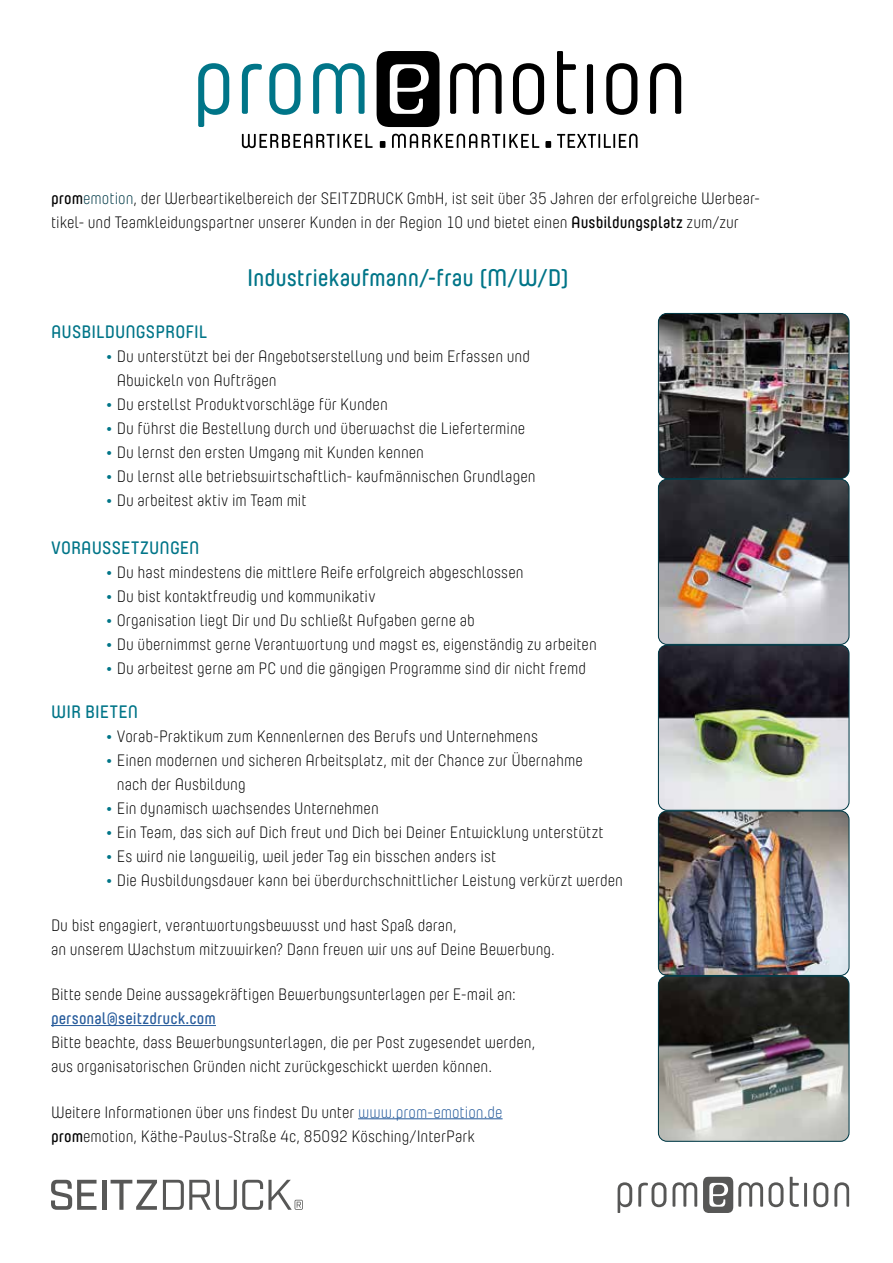
<style>
.page{position:relative;width:893px;height:1263px;background:#fff}
.page>*{position:absolute;margin:0;border:0;box-sizing:border-box;transform-origin:0 0}
.t1{font:600 24px "Yummo";letter-spacing:-.005em;color:#007588}
.t2{font:600 18px "Yummo";letter-spacing:.01em;color:#007588}
.t3{font:300 16.5px/24px "Yummo";color:#000}
.t4{font:600 16.5px "Yummo";letter-spacing:.005em;color:#265b9b}
.s1{font-weight:600}
.s2{color:#003a47}
.s3{color:#007588}
.s4{color:#265b9b}
</style>
<div class="page">
<svg style="left:377px;top:51px;width:62px;height:76px"></svg>
<svg style="left:198px;top:63px;width:31px;height:64px"></svg>
<svg style="left:242px;top:64px;width:20px;height:50px"></svg>
<svg style="left:269px;top:63px;width:31px;height:52px"></svg>
<svg style="left:313px;top:63px;width:52px;height:51px"></svg>
<svg style="left:450px;top:63px;width:52px;height:51px"></svg>
<svg style="left:513px;top:63px;width:31px;height:52px"></svg>
<svg style="left:557px;top:51px;width:19px;height:63px"></svg>
<div style="left:587px;top:64px;width:6px;height:50px;background:#000;border-radius:2px"></div>
<svg style="left:606px;top:63px;width:31px;height:52px"></svg>
<svg style="left:650px;top:63px;width:31px;height:51px"></svg>
<svg style="left:380px;top:141px;width:5px;height:7px"></svg>
<div style="left:545px;top:141px;width:6px;height:7px;background:#000"></div>
<svg style="left:242px;top:134px;width:131px;height:14px"></svg>
<svg style="left:392px;top:134px;width:147px;height:14px"></svg>
<svg style="left:557px;top:134px;width:80px;height:14px"></svg>
<hr style="left:51px;top:1025px;width:165px;height:1px;background:#265b9b">
<hr style="left:358px;top:1118px;width:145px;height:1px;background:#265b9b">
<svg style="left:51px;top:1180px;width:46px;height:30px"></svg>
<hr style="left:102px;top:1180px;width:4px;height:30px;background:#575756">
<svg style="left:111px;top:1180px;width:46px;height:30px"></svg>
<svg style="left:163px;top:1180px;width:140px;height:30px"></svg>
<svg style="left:617px;top:1182px;width:15px;height:31px"></svg>
<svg style="left:638px;top:1182px;width:28px;height:25px"></svg>
<svg style="left:672px;top:1182px;width:25px;height:25px"></svg>
<svg style="left:703px;top:1176px;width:60px;height:37px"></svg>
<svg style="left:769px;top:1182px;width:14px;height:25px"></svg>
<svg style="left:790px;top:1176px;width:9px;height:31px"></svg>
<hr style="left:804px;top:1183px;width:3px;height:24px;background:#575756">
<svg style="left:813px;top:1182px;width:15px;height:25px"></svg>
<svg style="left:834px;top:1182px;width:15px;height:25px"></svg>
<img style="left:658px;top:313px;width:191px;height:828px">
<div style="left:658px;top:479px;width:191px;height:166px;border:1px solid #003a47;border-radius:9px"></div>
<img style="left:658px;top:645px;width:191px;height:165px;border-radius:9px">
<div style="left:658px;top:645px;width:191px;height:166px;border:1px solid #003a47;border-radius:9px"></div>
<img style="left:658px;top:811px;width:191px;height:164px;border-radius:9px">
<div style="left:658px;top:811px;width:191px;height:165px;border:1px solid #003a47;border-radius:9px"></div>
<img style="left:658px;top:313px;width:191px;height:165px;border-radius:9px">
<div style="left:658px;top:313px;width:191px;height:166px;border:1px solid #003a47;border-radius:9px"></div>
<svg style="left:658px;top:976px;width:191px;height:165px;background:#757471"></svg>
<div style="left:658px;top:976px;width:191px;height:166px;border:1px solid #003a47;border-radius:9px"></div>
<p class="t3" style="left:51px;top:186px;width:710px"><span class="s1">prom</span><span class="s2">emotion</span>, der Werbeartikelbereich der SEITZDRUCK GmbH, ist seit über 35 Jahren der erfolgreiche Werbear&shy;tikel- und Teamkleidungspartner unserer Kunden in der Region 10 und bietet einen <span class="s1">Ausbildungsplatz</span> zum/zur</p>
<h1 class="t1" style="left:247px;top:269px;width:324px">Industriekaufmann/-frau (M/W/D)</h1>
<p class="t2" style="left:51px;top:325px;width:158px">AUSBILDUNGSPROFIL</p>
<p class="t3" style="left:117px;top:345px;width:415px;text-indent:-12px"><span class="s3">•</span> Du unterstützt bei der Angebotserstellung und beim Erfassen und<br>Abwickeln von Aufträgen</p>
<p class="t3" style="left:105px;top:393px;width:284px"><span class="s3">•</span> Du erstellst Produktvorschläge für Kunden</p>
<p class="t3" style="left:105px;top:417px;width:422px"><span class="s3">•</span> Du führst die Bestellung durch und überwachst die Liefertermine</p>
<p class="t3" style="left:105px;top:441px;width:321px"><span class="s3">•</span> Du lernst den ersten Umgang mit Kunden kennen</p>
<p class="t3" style="left:105px;top:465px;width:432px"><span class="s3">•</span> Du lernst alle betriebswirtschaftlich- kaufmännischen Grundlagen</p>
<p class="t3" style="left:105px;top:489px;width:203px"><span class="s3">•</span> Du arbeitest aktiv im Team mit</p>
<p class="t2" style="left:51px;top:541px;width:150px">VORAUSSETZUNGEN</p>
<p class="t3" style="left:105px;top:561px;width:420px"><span class="s3">•</span> Du hast mindestens die mittlere Reife erfolgreich abgeschlossen</p>
<p class="t3" style="left:105px;top:585px;width:272px"><span class="s3">•</span> Du bist kontaktfreudig und kommunikativ</p>
<p class="t3" style="left:105px;top:609px;width:371px"><span class="s3">•</span> Organisation liegt Dir und Du schließt Aufgaben gerne ab</p>
<p class="t3" style="left:105px;top:633px;width:493px"><span class="s3">•</span> Du übernimmst gerne Verantwortung und magst es, eigenständig zu arbeiten</p>
<p class="t3" style="left:105px;top:657px;width:483px"><span class="s3">•</span> Du arbeitest gerne am PC und die gängigen Programme sind dir nicht fremd</p>
<p class="t2" style="left:51px;top:705px;width:89px">WIR BIETEN</p>
<p class="t3" style="left:105px;top:724px;width:434px"><span class="s3">•</span> Vorab-Praktikum zum Kennenlernen des Berufs und Unternehmens</p>
<p class="t3" style="left:117px;top:748px;width:467px;text-indent:-12px"><span class="s3">•</span> Einen modernen und sicheren Arbeitsplatz, mit der Chance zur Übernahme nach der Ausbildung</p>
<p class="t3" style="left:105px;top:796px;width:275px"><span class="s3">•</span> Ein dynamisch wachsendes Unternehmen</p>
<p class="t3" style="left:105px;top:820px;width:500px"><span class="s3">•</span> Ein Team, das sich auf Dich freut und Dich bei Deiner Entwicklung unterstützt</p>
<p class="t3" style="left:105px;top:844px;width:393px"><span class="s3">•</span> Es wird nie langweilig, weil jeder Tag ein bisschen anders ist</p>
<p class="t3" style="left:105px;top:868px;width:520px"><span class="s3">•</span> Die Ausbildungsdauer kann bei überdurchschnittlicher Leistung verkürzt werden</p>
<p class="t3" style="left:51px;top:914px;width:505px">Du bist engagiert, verantwortungsbewusst und hast Spaß daran,<br>an unserem Wachstum mitzuwirken? Dann freuen wir uns auf Deine Bewerbung.</p>
<p class="t3" style="left:51px;top:983px;width:466px">Bitte sende Deine aussagekräftigen Bewerbungsunterlagen per E-mail an:</p>
<p class="t4" style="left:51px;top:1013px;width:166px">personal@seitzdruck.com</p>
<p class="t3" style="left:51px;top:1031px;width:486px">Bitte beachte, dass Bewerbungsunterlagen, die per Post zugesendet werden, aus organisatorischen Gründen nicht zurückgeschickt werden können.</p>
<p class="t3" style="left:51px;top:1100px;width:453px">Weitere Informationen über uns findest Du unter <span class="s4">www.prom-emotion.de </span><span class="s1">prom</span>emotion, Käthe-Paulus-Straße 4c, 85092 Kösching/InterPark</p>
</div>
